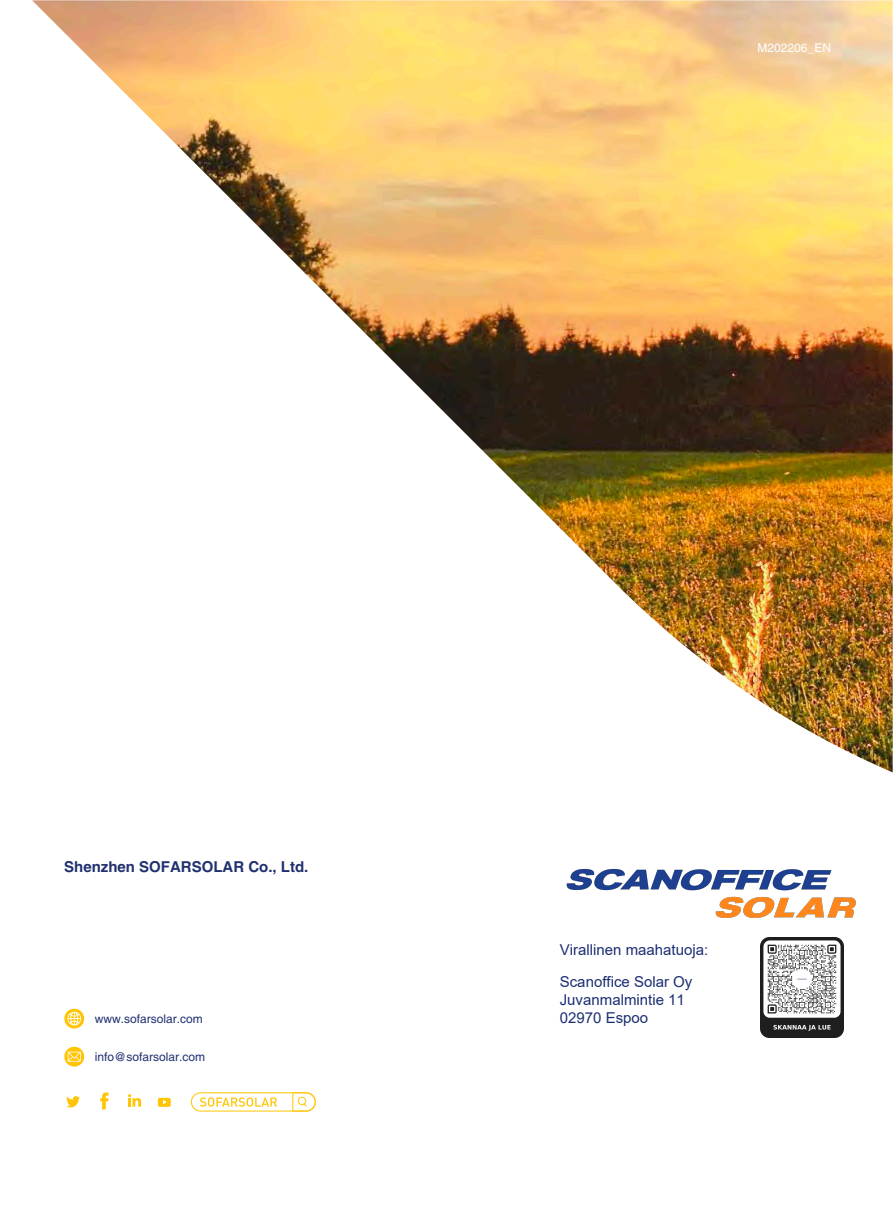
<style>
.page{position:relative;width:893px;height:1212px;background:#fff}
.page>*{position:absolute;margin:0;border:0;box-sizing:border-box;transform-origin:0 0}
.t1{font:15px/32.4px "Arial";color:#1b2e72}
.t2{font:700 15px "Helvetica";color:#213170}
.t3{font:12px "Helvetica";color:#213170}
.t4{font:12px "Helvetica";color:#fff}
</style>
<div class="page">
<img style="left:32px;top:0;width:861px;height:772px">
<svg style="left:64px;top:1046px;width:20px;height:21px"></svg>
<svg style="left:64px;top:1008px;width:20px;height:21px"></svg>
<svg style="left:66px;top:1096px;width:14px;height:11px"></svg>
<svg style="left:128px;top:1094px;width:13px;height:13px"></svg>
<svg style="left:158px;top:1098px;width:13px;height:9px"></svg>
<svg style="left:100px;top:1092px;width:9px;height:17px"></svg>
<svg style="left:191px;top:1092px;width:125px;height:19px"></svg>
<img style="left:566px;top:868px;width:290px;height:50px">
<img style="left:760px;top:938px;width:83px;height:99px">
<p class="t4" style="left:758px;top:43px;width:75px">M202206_EN</p>
<p class="t2" style="left:64px;top:861px;width:246px">Shenzhen SOFARSOLAR Co., Ltd.</p>
<p class="t3" style="left:95px;top:1014px;width:110px">www.sofarsolar.com</p>
<p class="t3" style="left:95px;top:1052px;width:112px">info@sofarsolar.com</p>
<p class="t1" style="left:560px;top:933px;width:150px">Virallinen maahatuoja:<br>Scanoffice Solar Oy</p>
<p class="t1" style="left:560px;top:991px;width:127px;line-height:18px">Juvanmalmintie 11<br>02970 Espoo</p>
</div>
